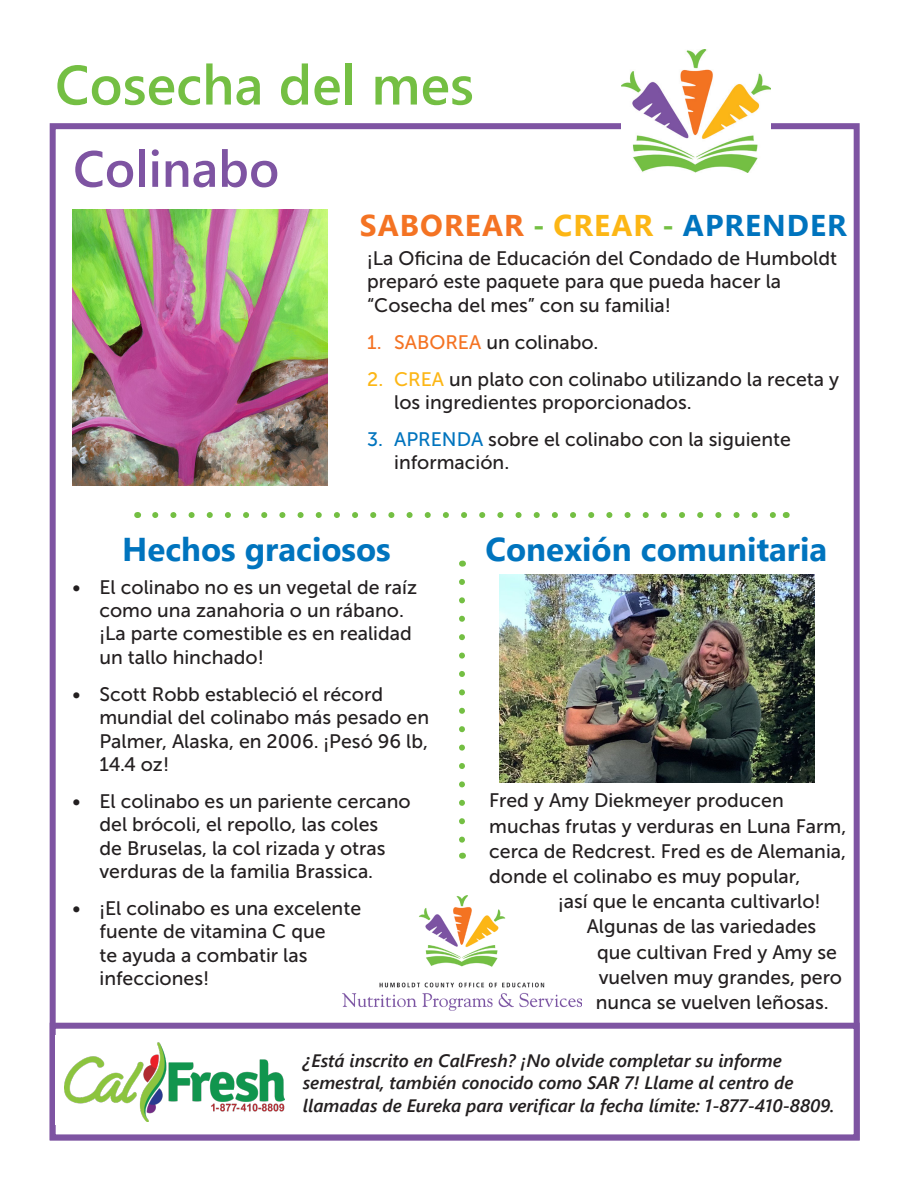
<style>
.page{position:relative;width:918px;height:1188px;background:#fff}
.page>*{position:absolute;margin:0;border:0;box-sizing:border-box;transform-origin:0 0}
.t1{font:600 55.5px "Segoe UI";color:#74bf43}
.t2{font:600 51px "Segoe UI";color:#7e54a2}
.t3{font:700 33px "Segoe UI";color:#0074be}
.t4{font:700 30px "Segoe UI";letter-spacing:.035em;color:#f47323}
.t5{font:19.5px/23.4px "Museo Sans 500";color:#231f20}
.t6{font:italic 600 18px/22.5px "Segoe UI";color:#231f20}
.s1{color:#74bf43}
.s2{color:#fcb615}
.s3{color:#0074be}
.s4{color:#f47323}
.s5{font-size:19.5px}
</style>
<div class="page">
<div style="left:50px;top:123px;width:810px;height:1017px;border:6px solid #7e54a2"></div>
<img style="left:72px;top:210px;width:255px;height:275px">
<img style="left:343px;top:896px;width:238px;height:115px">
<img style="left:622px;top:49px;width:149px;height:124px">
<svg style="left:155px;top:512px;width:621px;height:6px"></svg>
<svg style="left:459px;top:582px;width:6px;height:261px"></svg>
<div style="left:50px;top:1023px;width:810px;height:117px;background:#fff;border:6px solid #7e54a2"></div>
<div style="left:56px;top:1035px;width:233px;height:89px;background:#fff"></div>
<img style="left:65px;top:1042px;width:220px;height:79px">
<img style="left:500px;top:575px;width:315px;height:207px">
<p class="t1" style="left:55px;top:33px;width:420px">Cosecha del mes</p>
<p class="t2" style="left:73px;top:121px;width:208px">Colinabo</p>
<p class="t4" style="left:360px;top:197px;width:488px">SABOREAR <span class="s1">-</span> <span class="s2">CREAR</span> <span class="s1">-</span> <span class="s3">APRENDER</span></p>
<p class="t5" style="left:367px;top:247px;width:471px">¡La Oficina de Educación del Condado de Humboldt preparó este paquete para que pueda hacer la “Cosecha del mes” con su familia!</p>
<p class="t5" style="left:367px;top:330px;width:233px"><span class="s4">1. SABOREA</span> un colinabo.</p>
<p class="t5" style="left:394px;top:367px;width:446px;text-indent:-27px"><span class="s2">2. CREA</span> un plato con colinabo utilizando la receta y los ingredientes proporcionados.</p>
<p class="t5" style="left:394px;top:427px;width:398px;text-indent:-27px"><span class="s3">3. APRENDA</span> sobre el colinabo con la siguiente información.</p>
<p class="t3" style="left:122px;top:518px;width:270px">Hechos graciosos</p>
<p class="t5" style="left:99px;top:575px;width:319px;text-indent:-27px">• El colinabo no es un vegetal de raíz como una zanahoria o un rábano. ¡La parte comestible es en realidad un tallo hinchado!</p>
<p class="t5" style="left:99px;top:682px;width:331px;text-indent:-27px">• Scott Robb estableció el récord mundial del colinabo más pesado en<br>Palmer, Alaska, en 2006. ¡Pesó 96 lb,<br>14.4 oz!</p>
<p class="t5" style="left:72px;top:789px;width:340px;text-align:center">• El colinabo es un pariente cercano del brócoli, el repollo, las coles<br>de Bruselas, la col rizada y otras verduras de la familia Brassica.</p>
<p class="t5" style="left:99px;top:897px;width:263px;text-indent:-27px">• ¡El colinabo es una excelente fuente de vitamina C que<br>te ayuda a combatir las infecciones!</p>
<p class="t3" style="left:485px;top:518px;width:343px">Conexión comunitaria</p>
<p class="t5" style="left:489px;top:789px;width:296px">Fred y Amy Diekmeyer producen</p>
<p class="t5" style="left:489px;top:814px;width:359px">muchas frutas y verduras en Luna Farm,</p>
<p class="t5" style="left:489px;top:840px;width:358px">cerca de Redcrest. Fred es de Alemania,</p>
<p class="t5" style="left:489px;top:865px;width:313px">donde el colinabo es muy popular,</p>
<p class="t5" style="left:558px;top:890px;width:264px">¡así que le encanta cultivarlo!</p>
<p class="t5" style="left:587px;top:915px;width:231px">Algunas de las variedades</p>
<p class="t5" style="left:597px;top:940px;width:241px">que cultivan Fred y Amy se</p>
<p class="t5" style="left:599px;top:966px;width:245px">vuelven muy grandes, pero</p>
<p class="t5" style="left:596px;top:991px;width:235px">nunca se vuelven leñosas.</p>
<p class="t6" style="left:303px;top:1046px;width:533px"><span class="s5">¿</span>Está inscrito en CalFresh? ¡No olvide completar su informe semestral, también conocido como SAR 7! Llame al centro de llamadas de Eureka para verificar la fecha límite: 1-877-410-8809.</p>
</div>
